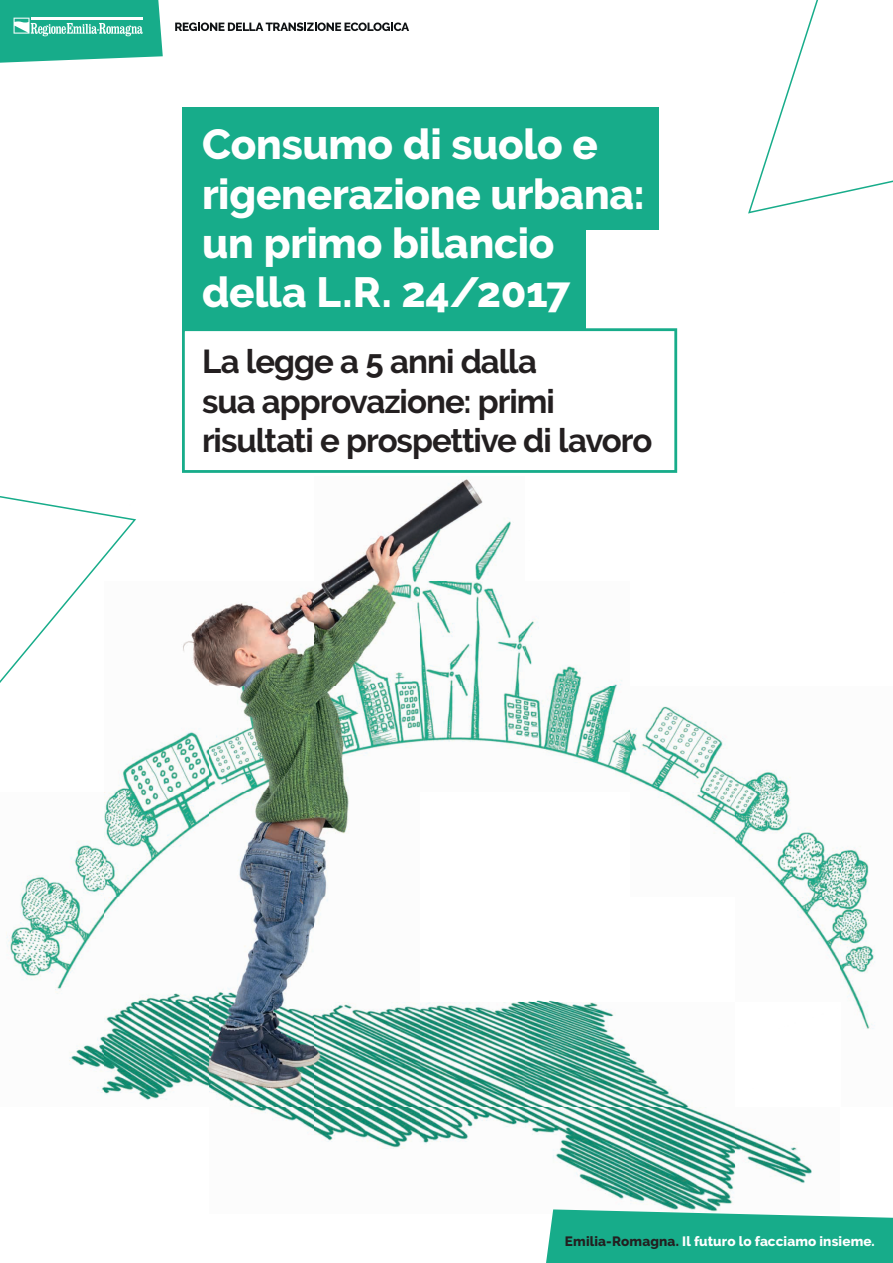
<style>
.page{position:relative;width:893px;height:1263px;background:#fff}
.page>*{position:absolute;margin:0;border:0;box-sizing:border-box;transform-origin:0 0}
.t1{font:800 42px/49.2px "Raleway";letter-spacing:-.005em;color:#fff}
.t2{font:700 33px/39.6px "Raleway";letter-spacing:-.03em;color:#231f20}
.t3{font:800 13.5px "Raleway";letter-spacing:.01em;color:#fff}
.s1{color:#231f20}
</style>
<div class="page">
<img style="left:6px;top:479px;width:869px;height:730px">
<div style="left:182px;top:206px;width:404px;height:123px;background:#17ac8a"></div>
<div style="left:182px;top:107px;width:476px;height:123px;background:#17ac8a"></div>
<svg style="left:182px;top:328px;width:495px;height:145px"></svg>
<svg style="left:175px;top:23px;width:234px;height:8px"></svg>
<svg style="left:0;top:0;width:163px;height:63px;background:#3eba9d"></svg>
<svg style="left:748px;top:0;width:145px;height:213px"></svg>
<svg style="left:0;top:496px;width:136px;height:187px"></svg>
<svg style="left:546px;top:1209px;width:347px;height:54px;background:#2cb394"></svg>
<p class="t1" style="left:202px;top:120px;width:445px">Consumo di suolo e rigenerazione urbana: un primo bilancio della L.R. 24/2017</p>
<p class="t2" style="left:202px;top:342px;width:452px">La legge a 5 anni dalla<br>sua approvazione: primi risultati e prospettive di lavoro</p>
<p class="t3" style="left:565px;top:1233px;width:311px"><span class="s1">Emilia-Romagna.</span> Il futuro lo facciamo insieme.</p>
</div>
